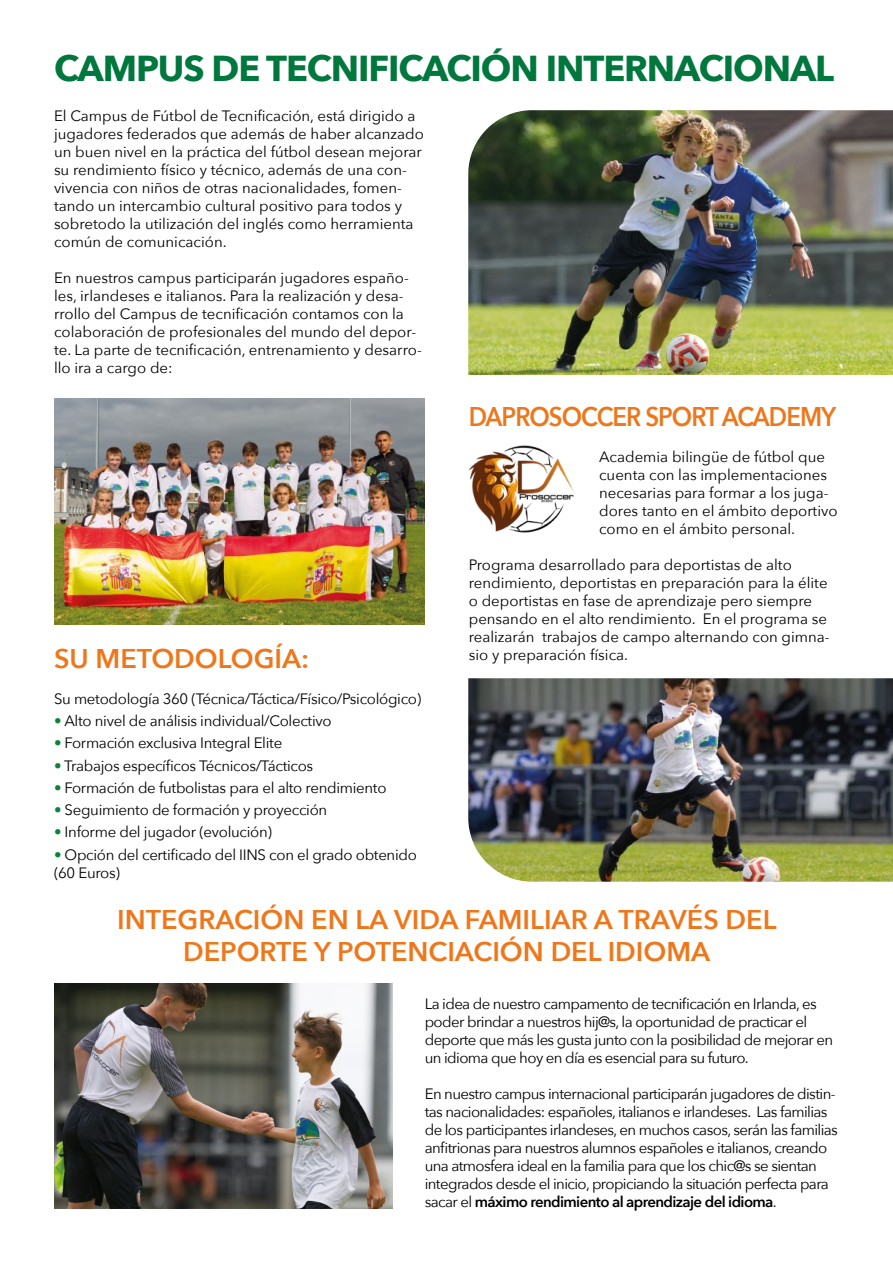
<style>
.page{position:relative;width:893px;height:1263px;background:#fff}
.page>*{position:absolute;margin:0;border:0;box-sizing:border-box;transform-origin:0 0}
.t1{font:700 36px "Avenir Next";letter-spacing:-.03em;color:#00773d}
.t2{font:600 27px/32.4px "Avenir Next";color:#ee771b;text-align:center}
.t3{font:600 27px "Avenir Next";letter-spacing:-.04em;color:#ee771b;scale:.89 1}
.t4{font:15px/18px "Avenir Next";letter-spacing:-.01em;color:#000}
.t5{font:15px/18px "Avenir Next";letter-spacing:-.04em;color:#000}
.s1{color:#08843d}
.s2{font-weight:600}
</style>
<div class="page">
<img style="left:468px;top:445px;width:106px;height:88px">
<img style="left:468px;top:110px;width:425px;height:265px">
<img style="left:54px;top:399px;width:371px;height:225px">
<img style="left:54px;top:984px;width:339px;height:225px">
<img style="left:468px;top:678px;width:425px;height:204px">
<h1 class="t1" style="left:54px;top:38px;width:782px">CAMPUS DE TECNIFICACIÓN INTERNACIONAL</h1>
<p class="t4" style="left:54px;top:106px;width:371px">El Campus de Fútbol de Tecnificación, está dirigido a jugadores federados que además de haber alcanzado un buen nivel en la práctica del fútbol desean mejorar su rendimiento físico y técnico, además de una con&shy;vivencia con niños de otras nacionalidades, fomen&shy;tando un intercambio cultural positivo para todos y sobretodo la utilización del inglés como herramienta común de comunicación.</p>
<p class="t4" style="left:54px;top:268px;width:369px">En nuestros campus participarán jugadores españo&shy;les, irlandeses e italianos. Para la realización y desa&shy;rrollo del Campus de tecnificación contamos con la colaboración de profesionales del mundo del depor&shy;te. La parte de tecnificación, entrenamiento y desarro&shy;llo ira a cargo de:</p>
<h2 class="t3" style="left:469px;top:393px;width:414px">DAPROSOCCER SPORT ACADEMY</h2>
<p class="t4" style="left:599px;top:447px;width:240px">Academia bilingüe de fútbol que cuenta con las implementaciones necesarias para formar a los juga&shy;dores tanto en el ámbito deportivo como en el ámbito personal.</p>
<p class="t4" style="left:469px;top:555px;width:362px">Programa desarrollado para deportistas de alto rendimiento, deportistas en preparación para la élite o deportistas en fase de aprendizaje pero siempre pensando en el alto rendimiento. En el programa se realizarán trabajos de campo alternando con gimna&shy;sio y preparación física.</p>
<h2 class="t2" style="left:54px;top:642px;width:257px">SU METODOLOGÍA:</h2>
<p class="t4" style="left:54px;top:689px;width:369px">Su metodología 360 (Técnica/Táctica/Físico/Psicológico)</p>
<p class="t4" style="left:54px;top:711px;width:279px"><span class="s1">•</span> Alto nivel de análisis individual/Colectivo</p>
<p class="t4" style="left:54px;top:734px;width:230px"><span class="s1">•</span> Formación exclusiva Integral Elite</p>
<p class="t4" style="left:54px;top:756px;width:261px"><span class="s1">•</span> Trabajos específicos Técnicos/Tácticos</p>
<p class="t4" style="left:54px;top:778px;width:334px"><span class="s1">•</span> Formación de futbolistas para el alto rendimiento</p>
<p class="t4" style="left:54px;top:800px;width:275px"><span class="s1">•</span> Seguimiento de formación y proyección</p>
<p class="t4" style="left:54px;top:823px;width:220px"><span class="s1">•</span> Informe del jugador (evolución)</p>
<p class="t4" style="left:54px;top:845px;width:364px"><span class="s1">•</span> Opción del certificado del IINS con el grado obtenido (60 Euros)</p>
<h2 class="t2" style="left:117px;top:902px;width:661px">INTEGRACIÓN EN LA VIDA FAMILIAR A TRAVÉS DEL<br>DEPORTE Y POTENCIACIÓN DEL IDIOMA</h2>
<p class="t5" style="left:425px;top:994px;width:410px">La idea de nuestro campamento de tecnificación en Irlanda, es poder brindar a nuestros hij@s, la oportunidad de practicar el deporte que más les gusta junto con la posibilidad de mejorar en un idioma que hoy en día es esencial para su futuro.</p>
<p class="t5" style="left:425px;top:1084px;width:415px">En nuestro campus internacional participarán jugadores de distin&shy;tas nacionalidades: españoles, italianos e irlandeses. Las familias de los participantes irlandeses, en muchos casos, serán las familias anfitrionas para nuestros alumnos españoles e italianos, creando una atmosfera ideal en la familia para que los chic@s se sientan integrados desde el inicio, propiciando la situación perfecta para sacar el <span class="s2">máximo rendimiento al aprendizaje del idioma</span>.</p>
</div>
